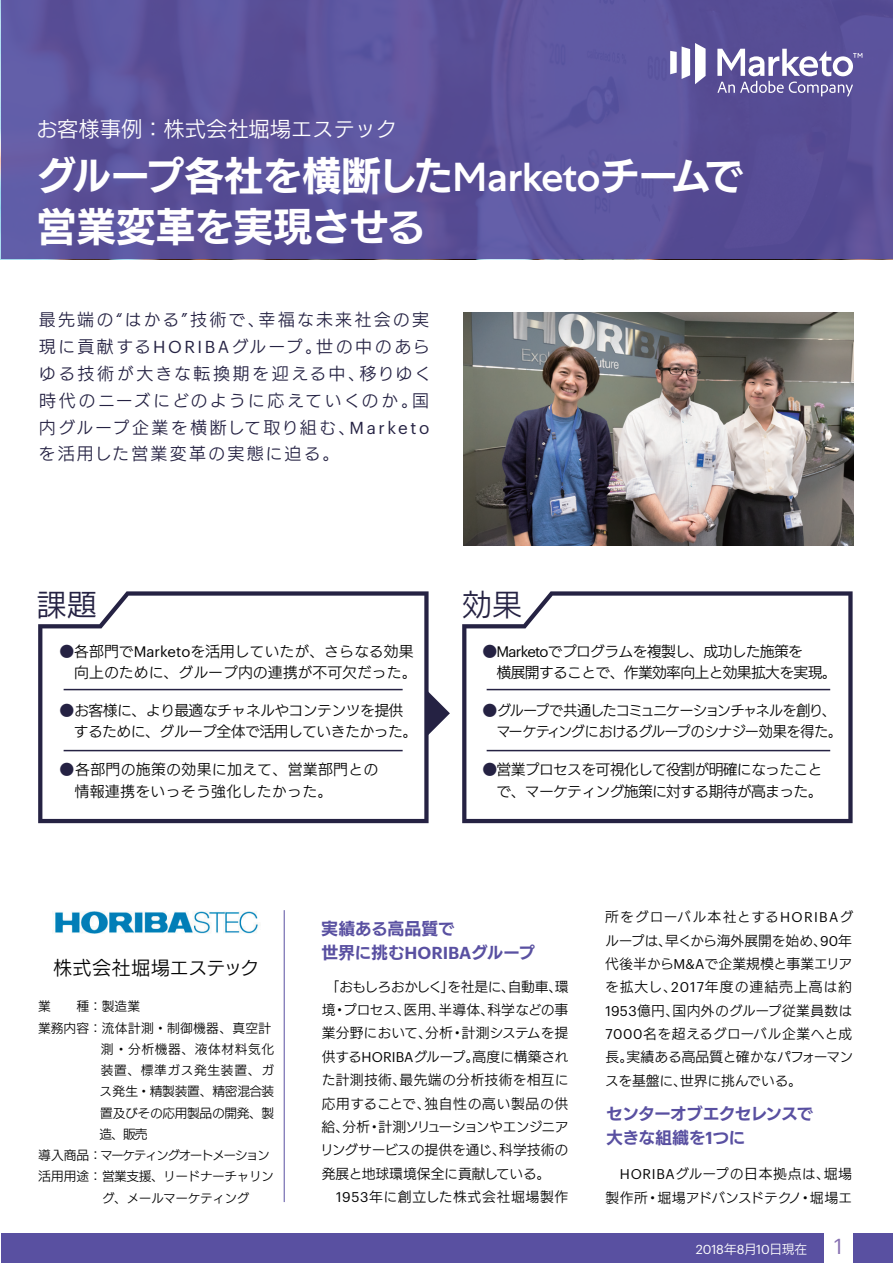
<style>
.page{position:relative;width:893px;height:1263px;background:#fff}
.page>*{position:absolute;margin:0;border:0;box-sizing:border-box;transform-origin:0 0}
.t1{font:40.35px/51px "UD Kakugo Small Pr 6 N B";letter-spacing:-.04em;color:#fff}
.t2{font:30px "UD Kakugo Small Pr 6 N R";color:#252243}
.t3{font:21.3px "UD Kakugo Small Pr 6 N R";color:#fff}
.t4{font:21.3px "Graphik";color:#8670b2}
.t5{font:19.2px "UD Kakugo Small Pr 6 N R";letter-spacing:.01em;color:#030303}
.t6{font:16.95px/26.7px "UD Kakugo Small Pr 6 N R";letter-spacing:.13em;color:#252243}
.t7{font:16.95px/24.5px "UD Kakugo Small Pr 6 N B";letter-spacing:-.025em;color:#5950a1}
.t8{font:16.95px/24.5px "UD Kakugo Small Pr 6 N B";letter-spacing:-.045em;color:#5950a1}
.t9{font:14.85px/21.3px "UD Kakugo Small Pr 6 N R";letter-spacing:-.04em;color:#030303}
.t10{font:14.85px/21.3px "UD Kakugo Small Pr 6 N R";letter-spacing:-.04em;color:#030303;scale:.96 1}
.t11{font:14.85px/21.3px "UD Kakugo Small Pr 6 N R";color:#030303;text-align:right}
.t12{font:14.85px/21.3px "UD Kakugo Small Pr 6 N R";letter-spacing:.02em;color:#030303}
.t13{font:13.8px/23.4px "UD Kakugo Small Pr 6 N R";letter-spacing:-.005em;color:#030303;text-align:justify}
.t14{font:13.8px/23.4px "UD Kakugo Small Pr 6 N R";letter-spacing:.025em;color:#030303;text-align:right}
.t15{font:13.8px "UD Kakugo Small Pr 6 N R";letter-spacing:.05em;color:#030303}
.t16{font:12.75px "UD Kakugo Small Pr 6 N R";letter-spacing:-.03em;color:#030303}
.t17{font:12.75px "UD Kakugo Small Pr 6 N R";letter-spacing:-.12em;color:#030303}
.t18{font:12.75px "UD Kakugo Small Pr 6 N R";letter-spacing:.025em;color:#030303}
.t19{font:12.75px "UD Kakugo Small Pr 6 N R";letter-spacing:.045em;color:#030303}
.t20{font:12.75px "UD Kakugo Small Pr 6 N R";letter-spacing:.04em;color:#030303}
.t21{font:12.75px "Graphik";letter-spacing:-.015em;color:#fff}
.s1{font-family:"Centra No 1";font-weight:500}
.s2{font-family:"Graphik"}
.s3{color:#252243}
.s4{font-family:"Graphik";font-weight:600}
.s5{font-family:"UD Kakugo Small Pr 6 N R"}
</style>
<div class="page">
<div style="left:1px;top:0;width:892px;height:259px;background:#5950a1"></div>
<hr style="left:284px;top:910px;width:1px;height:292px;background:#5950a1">
<img style="left:463px;top:313px;width:390px;height:233px">
<svg style="left:429px;top:692px;width:21px;height:42px"></svg>
<svg style="left:38px;top:591px;width:391px;height:232px"></svg>
<svg style="left:462px;top:591px;width:391px;height:232px"></svg>
<div style="left:853px;top:1233px;width:40px;height:30px;background:#5950a1"></div>
<div style="left:1px;top:1233px;width:822px;height:30px;background:#5950a1"></div>
<svg style="left:670px;top:43px;width:36px;height:41px"></svg>
<svg style="left:717px;top:49px;width:145px;height:47px"></svg>
<img style="left:55px;top:911px;width:205px;height:23px">
<h3 class="t3" style="left:36px;top:117px;width:363px">お客様事例：株式会社堀場エステック</h3>
<h1 class="t1" style="left:37px;top:151px;width:709px">グループ各社を横断した<span class="s1">Marketo</span>チームで営業変革を実現させる</h1>
<p class="t6" style="left:39px;top:307px;width:394px">最先端の“はかる”技術で、幸福な未来社会の実現に貢献する<span class="s2">HORIBA</span>グループ。世の中のあらゆる技術が大きな転換期を迎える中、移りゆく時代のニーズにどのように応えていくのか。国内グループ企業を横断して取り組む、<span class="s2">Marketo</span>を活用した営業変革の実態に迫る。</p>
<h2 class="t2" style="left:37px;top:588px;width:61px">課題</h2>
<h2 class="t2" style="left:462px;top:588px;width:61px">効果</h2>
<p class="t11" style="left:59px;top:641px;width:359px"><span class="s3">●</span>各部門で<span class="s2">Marketo</span>を活用していたが、さらなる効果向上のために、グループ内の連携が不可欠だった。</p>
<p class="t9" style="left:74px;top:700px;width:345px;text-indent:-14px"><span class="s3">●</span>お客様に、より最適なチャネルやコンテンツを提供するために、グループ全体で活用していきたかった。</p>
<p class="t12" style="left:75px;top:760px;width:305px;text-indent:-15px"><span class="s3">●</span>各部門の施策の効果に加えて、営業部門との情報連携をいっそう強化したかった。</p>
<p class="t9" style="left:497px;top:641px;width:342px;text-indent:-14px"><span class="s3">●</span><span class="s2">Marketo</span>でプログラムを複製し、成功した施策を<br>横展開することで、作業効率向上と効果拡大を実現。</p>
<p class="t10" style="left:496px;top:700px;width:362px;text-indent:-14px"><span class="s3">●</span>グループで共通したコミュニケーションチャネルを創り、マーケティングにおけるグループのシナジー効果を得た。</p>
<p class="t9" style="left:482px;top:760px;width:342px;text-align:right"><span class="s3">●</span>営業プロセスを可視化して役割が明確になったことで、マーケティング施策に対する期待が高まった。</p>
<h3 class="t5" style="left:53px;top:957px;width:208px">株式会社堀場エステック</h3>
<p class="t16" style="left:38px;top:999px;width:14px">業</p>
<p class="t16" style="left:76px;top:999px;width:65px">種：製造業</p>
<p class="t18" style="left:38px;top:1021px;width:235px">業務内容：流体計測・制御機器、真空計</p>
<p class="t19" style="left:101px;top:1042px;width:175px">測・分析機器、液体材料気化</p>
<p class="t20" style="left:101px;top:1063px;width:175px">装置、標準ガス発生装置、ガ</p>
<p class="t16" style="left:100px;top:1084px;width:176px">ス発生・精製装置、精密混合装</p>
<p class="t16" style="left:100px;top:1106px;width:176px">置及びその応用製品の開発、製</p>
<p class="t16" style="left:100px;top:1127px;width:50px">造、販売</p>
<p class="t17" style="left:38px;top:1148px;width:233px">導入商品：マーケティングオートメーション</p>
<p class="t16" style="left:38px;top:1169px;width:237px">活用用途：営業支援、リードナーチャリン</p>
<p class="t16" style="left:102px;top:1191px;width:149px">グ、メールマーケティング</p>
<p class="t7" style="left:321px;top:916px;width:215px">実績ある高品質で<br>世界に挑む<span class="s4">HORIBA</span>グループ</p>
<p class="t13" style="left:320px;top:975px;width:250px;text-indent:6px">「おもしろおかしく」を社是に、自動車、環境・プロセス、医用、半導体、科学などの事業分野において、分析・計測システムを提供する<span class="s2">HORIBA</span>グループ。高度に構築された計測技術、最先端の分析技術を相互に応用することで、独自性の高い製品の供給、分析・計測ソリューションやエンジニアリングサービスの提供を通じ、科学技術の発展と地球環境保全に貢献している。</p>
<p class="t15" style="left:336px;top:1189px;width:234px"><span class="s2">1953</span>年に創立した株式会社堀場製作</p>
<p class="t13" style="left:605px;top:906px;width:250px">所をグローバル本社とする<span class="s2">HORIBA</span>グループは、早くから海外展開を始め、<span class="s2">90</span>年代後半から<span class="s2">M&amp;A</span>で企業規模と事業エリアを拡大し、<span class="s2">2017</span>年度の連結売上高は約<span class="s2">1953</span>億円、国内外のグループ従業員数は<span class="s2">7000</span>名を超えるグローバル企業へと成長。実績ある高品質と確かなパフォーマンスを基盤に、世界に挑んでいる。</p>
<p class="t8" style="left:606px;top:1102px;width:209px">センターオブエクセレンスで大きな組織を<span class="s4">1</span>つに</p>
<p class="t14" style="left:605px;top:1163px;width:248px"><span class="s2">HORIBA</span>グループの日本拠点は、堀場製作所・堀場アドバンスドテクノ・堀場エ</p>
<p class="t21" style="left:696px;top:1239px;width:113px">2018<span class="s5">年</span>8<span class="s5">月</span>10<span class="s5">日現在</span></p>
<h3 class="t4" style="left:834px;top:1231px;width:10px">1</h3>
</div>
